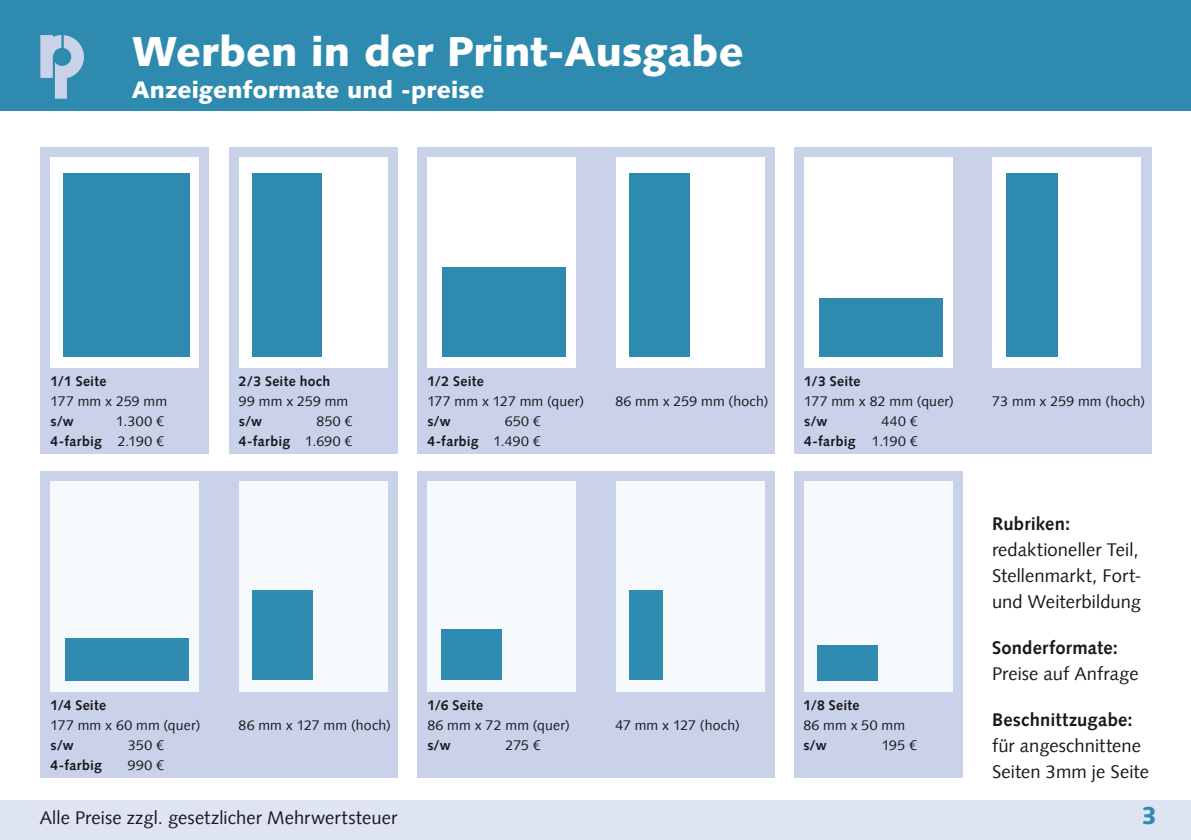
<style>
.page{position:relative;width:1191px;height:840px;background:#fff}
.page>*{position:absolute;margin:0;border:0;box-sizing:border-box;transform-origin:0 0}
.t1{font:900 42px "Syntax LT";color:#fff}
.t2{font:900 24px "Syntax LT";letter-spacing:.005em;color:#fff}
.t3{font:900 24px "Syntax LT";color:#2e8baf}
.t4{font:18.4px/26px "Syntax LT";letter-spacing:.005em;color:#1a171c}
.t5{font:700 18.4px "Syntax LT";letter-spacing:.01em;color:#1a171c}
.t6{font:14px/20px "Syntax LT";letter-spacing:.015em;color:#1a171c;text-align:right}
.t7{font:700 14px "Syntax LT";letter-spacing:.02em;color:#1a171c}
.s1{font-weight:700}
</style>
<div class="page">
<div style="left:0;top:0;width:1191px;height:111px;background:#2e8baf"></div>
<div style="left:0;top:799px;width:1191px;height:40px;background:#dfe4f2"></div>
<div style="left:41px;top:471px;width:357px;height:306px;background:#c9d2e9"></div>
<div style="left:417px;top:471px;width:357px;height:306px;background:#c9d2e9"></div>
<div style="left:794px;top:471px;width:169px;height:306px;background:#c9d2e9"></div>
<div style="left:417px;top:147px;width:357px;height:307px;background:#c9d2e9"></div>
<div style="left:40px;top:147px;width:169px;height:307px;background:#c9d2e9"></div>
<div style="left:229px;top:147px;width:168px;height:307px;background:#c9d2e9"></div>
<div style="left:794px;top:147px;width:357px;height:307px;background:#c9d2e9"></div>
<div style="left:50px;top:157px;width:149px;height:210px;background:#fff"></div>
<div style="left:64px;top:173px;width:126px;height:183px;background:#2e8baf"></div>
<div style="left:239px;top:157px;width:148px;height:210px;background:#fff"></div>
<div style="left:252px;top:173px;width:70px;height:183px;background:#2e8baf"></div>
<div style="left:427px;top:157px;width:149px;height:210px;background:#fff"></div>
<div style="left:442px;top:267px;width:123px;height:89px;background:#2e8baf"></div>
<div style="left:616px;top:157px;width:148px;height:210px;background:#fff"></div>
<div style="left:629px;top:173px;width:61px;height:183px;background:#2e8baf"></div>
<div style="left:804px;top:157px;width:148px;height:210px;background:#fff"></div>
<div style="left:818px;top:299px;width:124px;height:57px;background:#2e8baf"></div>
<div style="left:992px;top:157px;width:149px;height:210px;background:#fff"></div>
<div style="left:1006px;top:173px;width:51px;height:183px;background:#2e8baf"></div>
<div style="left:50px;top:480px;width:149px;height:210px;background:#f6f9fb"></div>
<div style="left:65px;top:637px;width:124px;height:43px;background:#2e8baf"></div>
<div style="left:239px;top:480px;width:148px;height:210px;background:#f6f9fb"></div>
<div style="left:252px;top:590px;width:61px;height:90px;background:#2e8baf"></div>
<div style="left:804px;top:480px;width:148px;height:210px;background:#f6f9fb"></div>
<div style="left:817px;top:644px;width:61px;height:36px;background:#2e8baf"></div>
<div style="left:427px;top:480px;width:149px;height:210px;background:#f6f9fb"></div>
<div style="left:441px;top:629px;width:60px;height:51px;background:#2e8baf"></div>
<div style="left:616px;top:480px;width:148px;height:210px;background:#f6f9fb"></div>
<div style="left:629px;top:590px;width:33px;height:90px;background:#2e8baf"></div>
<svg style="left:40px;top:35px;width:44px;height:64px"></svg>
<h1 class="t1" style="left:132px;top:26px;width:613px">Werben in der Print-Ausgabe</h1>
<h2 class="t2" style="left:132px;top:75px;width:354px">Anzeigenformate und -preise</h2>
<p class="t7" style="left:50px;top:373px;width:57px">1/1 Seite</p>
<p class="t6" style="left:50px;top:391px;width:118px">177 mm x 259 mm</p>
<p class="t7" style="left:50px;top:413px;width:25px">s/w</p>
<p class="t6" style="left:50px;top:411px;width:115px">1.300 €<br><span class="s1">4-farbig</span> 2.190 €</p>
<p class="t7" style="left:239px;top:373px;width:93px">2/3 Seite hoch</p>
<p class="t6" style="left:239px;top:391px;width:111px">99 mm x 259 mm</p>
<p class="t7" style="left:239px;top:413px;width:25px">s/w</p>
<p class="t6" style="left:239px;top:411px;width:115px">850 €<br><span class="s1">4-farbig</span> 1.690 €</p>
<p class="t7" style="left:427px;top:373px;width:58px">1/2 Seite</p>
<p class="t6" style="left:427px;top:391px;width:158px">177 mm x 127 mm (quer)</p>
<p class="t6" style="left:615px;top:391px;width:154px">86 mm x 259 mm (hoch)</p>
<p class="t7" style="left:427px;top:413px;width:25px">s/w</p>
<p class="t6" style="left:427px;top:411px;width:115px">650 €<br><span class="s1">4-farbig</span> 1.490 €</p>
<p class="t7" style="left:50px;top:696px;width:57px">1/4 Seite</p>
<p class="t6" style="left:50px;top:714px;width:151px">177 mm x 60 mm (quer)</p>
<p class="t6" style="left:238px;top:714px;width:154px">86 mm x 127 mm (hoch)</p>
<p class="t7" style="left:50px;top:736px;width:25px">s/w</p>
<p class="t6" style="left:128px;top:734px;width:37px">350 €</p>
<p class="t7" style="left:50px;top:756px;width:53px">4-farbig</p>
<p class="t6" style="left:128px;top:754px;width:38px">990 €</p>
<h3 class="t4" style="left:40px;top:804px;width:359px">Alle Preise zzgl. gesetzlicher Mehrwertsteuer</h3>
<p class="t7" style="left:427px;top:696px;width:57px">1/6 Seite</p>
<p class="t6" style="left:427px;top:714px;width:144px">86 mm x 72 mm (quer)</p>
<p class="t6" style="left:615px;top:714px;width:126px">47 mm x 127 (hoch)</p>
<p class="t7" style="left:427px;top:736px;width:25px">s/w</p>
<p class="t6" style="left:505px;top:734px;width:37px">275 €</p>
<p class="t7" style="left:804px;top:373px;width:58px">1/3 Seite</p>
<p class="t6" style="left:804px;top:391px;width:151px">177 mm x 82 mm (quer)</p>
<p class="t6" style="left:992px;top:391px;width:154px">73 mm x 259 mm (hoch)</p>
<p class="t7" style="left:804px;top:413px;width:25px">s/w</p>
<p class="t6" style="left:804px;top:411px;width:115px">440 €<br><span class="s1">4-farbig</span> 1.190 €</p>
<p class="t7" style="left:803px;top:696px;width:58px">1/8 Seite</p>
<p class="t6" style="left:803px;top:714px;width:103px">86 mm x 50 mm</p>
<p class="t7" style="left:803px;top:736px;width:25px">s/w</p>
<p class="t6" style="left:881px;top:734px;width:37px">195 €</p>
<h3 class="t5" style="left:992px;top:512px;width:80px">Rubriken:</h3>
<h3 class="t4" style="left:992px;top:536px;width:151px">redaktioneller Teil,<br>Stellenmarkt, Fort&shy;und Weiterbildung</h3>
<h3 class="t5" style="left:992px;top:636px;width:128px">Sonderformate:</h3>
<h3 class="t4" style="left:992px;top:660px;width:148px">Preise auf Anfrage</h3>
<h3 class="t5" style="left:992px;top:708px;width:142px">Beschnittzugabe:</h3>
<h3 class="t4" style="left:992px;top:731px;width:158px">für angeschnittene<br>Seiten 3mm je Seite</h3>
<h2 class="t3" style="left:1141px;top:800px;width:17px">3</h2>
</div>
